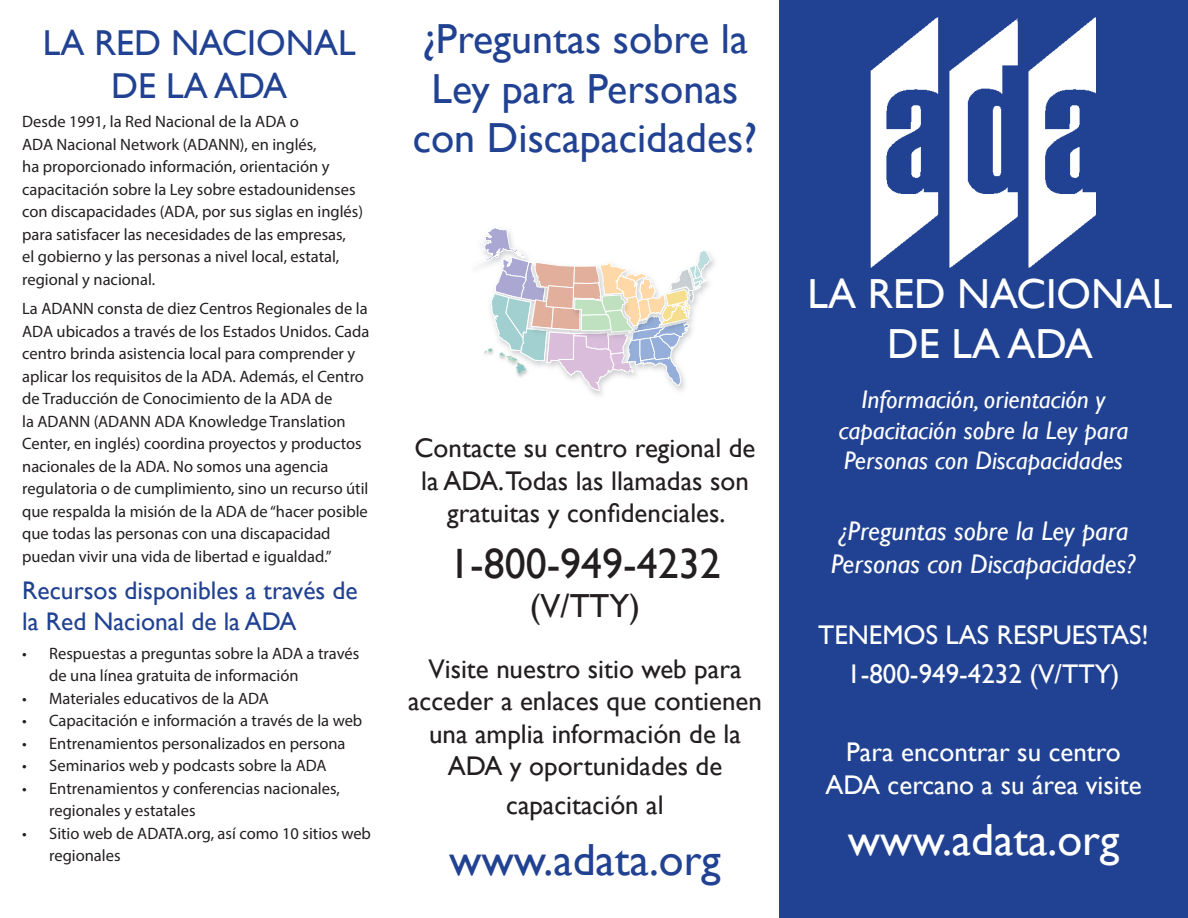
<style>
.page{position:relative;width:1188px;height:918px;background:#fff}
.page>*{position:absolute;margin:0;border:0;box-sizing:border-box;transform-origin:0 0}
.t1{font:45px "Gill Sans";color:#214292}
.t2{font:45px "Gill Sans";color:#fff}
.t3{font:42.45px "Gill Sans";color:#231f20}
.t4{font:42px/49.5px "Gill Sans";color:#214292;text-align:center}
.ADA{font:42px/50.4px "Gill Sans";color:#fff;text-align:center}
.t5{font:36px/43.2px "Gill Sans";color:#214292;text-align:center}
.t6{font:33.3px "Gill Sans";color:#231f20}
.t7{font:27px/32.4px "Gill Sans";color:#231f20;text-align:center}
.t8{font:27px/32.4px "Gill Sans";color:#fff;text-align:center}
.t9{font:italic 27px/32.4px "Gill Sans";color:#fff}
.info{font:italic 25.5px/30.6px "Gill Sans";color:#fff;text-align:center}
.heading_2{font:25.5px/30.6px "Gill Sans";color:#214292}
.t10{font:16.5px/22.5px "Myriad Pro";color:#231f20}
</style>
<div class="page">
<img style="left:712px;top:257px;width:3px;height:11px">
<svg style="left:481px;top:228px;width:231px;height:163px"></svg>
<div style="left:779px;top:0;width:409px;height:918px;background:#214292"></div>
<img style="left:870px;top:17px;width:227px;height:251px">
<p class="t5" style="left:43px;top:22px;width:314px">LA RED NACIONAL<br>DE LA ADA</p>
<p class="t10" style="left:22px;top:110px;width:342px">Desde 1991, la Red Nacional de la ADA o<br>ADA Nacional Network (ADANN), en inglés,<br>ha proporcionado información, orientación y capacitación sobre la Ley sobre estadounidenses con discapacidades (ADA, por sus siglas en inglés) para satisfacer las necesidades de las empresas,<br>el gobierno y las personas a nivel local, estatal, regional y nacional.</p>
<p class="t10" style="left:22px;top:297px;width:349px">La ADANN consta de diez Centros Regionales de la ADA ubicados a través de los Estados Unidos. Cada centro brinda asistencia local para comprender y aplicar los requisitos de la ADA. Además, el Centro de Traducción de Conocimiento de la ADA de<br>la ADANN (ADANN ADA Knowledge Translation Center, en inglés) coordina proyectos y productos nacionales de la ADA. No somos una agencia regulatoria o de cumplimiento, sino un recurso útil que respalda la misión de la ADA de “hacer posible que todas las personas con una discapacidad puedan vivir una vida de libertad e igualdad.”</p>
<p class="heading_2" style="left:22px;top:576px;width:337px">Recursos disponibles a través de la Red Nacional de la ADA</p>
<p class="t10" style="left:49px;top:642px;width:312px;text-indent:-27px">• Respuestas a preguntas sobre la ADA a través de una línea gratuita de información</p>
<p class="t10" style="left:22px;top:687px;width:248px">• Materiales educativos de la ADA</p>
<p class="t10" style="left:22px;top:709px;width:342px">• Capacitación e información a través de la web</p>
<p class="t10" style="left:22px;top:732px;width:325px">• Entrenamientos personalizados en persona</p>
<p class="t10" style="left:22px;top:754px;width:306px">• Seminarios web y podcasts sobre la ADA</p>
<p class="t10" style="left:49px;top:777px;width:292px;text-indent:-27px">• Entrenamientos y conferencias nacionales, regionales y estatales</p>
<p class="t10" style="left:49px;top:822px;width:323px;text-indent:-27px">• Sitio web de ADATA.org, así como 10 sitios web regionales</p>
<p class="t4" style="left:413px;top:15px;width:346px">¿Preguntas sobre la<br>Ley para Personas con Discapacidades?</p>
<p class="t7" style="left:415px;top:432px;width:342px">Contacte su centro regional de la ADA.Todas las llamadas son gratuitas y confidenciales.</p>
<p class="t3" style="left:449px;top:539px;width:273px">1-800-949-4232</p>
<p class="t6" style="left:530px;top:587px;width:112px">(V/TTY)</p>
<p class="t7" style="left:408px;top:653px;width:356px">Visite nuestro sitio web para acceder a enlaces que contienen una amplia información de la<br>ADA y oportunidades de</p>
<p class="t7" style="left:506px;top:790px;width:159px">capacitación al</p>
<p class="t1" style="left:449px;top:834px;width:273px">www.adata.org</p>
<p class="ADA" style="left:807px;top:269px;width:367px">LA RED NACIONAL<br>DE LA ADA</p>
<p class="info" style="left:839px;top:385px;width:291px">Información, orientación y capacitación sobre la Ley para<br>Personas con Discapacidades</p>
<p class="t9" style="left:831px;top:516px;width:306px">¿Preguntas sobre la Ley para<br>Personas con Discapacidades?</p>
<p class="t8" style="left:818px;top:619px;width:332px">TENEMOS LAS RESPUESTAS!</p>
<p class="t8" style="left:847px;top:658px;width:274px">1-800-949-4232 (V/TTY)</p>
<p class="t8" style="left:825px;top:737px;width:318px">Para encontrar su centro<br>ADA cercano a su área visite</p>
<p class="t2" style="left:848px;top:813px;width:273px">www.adata.org</p>
</div>
